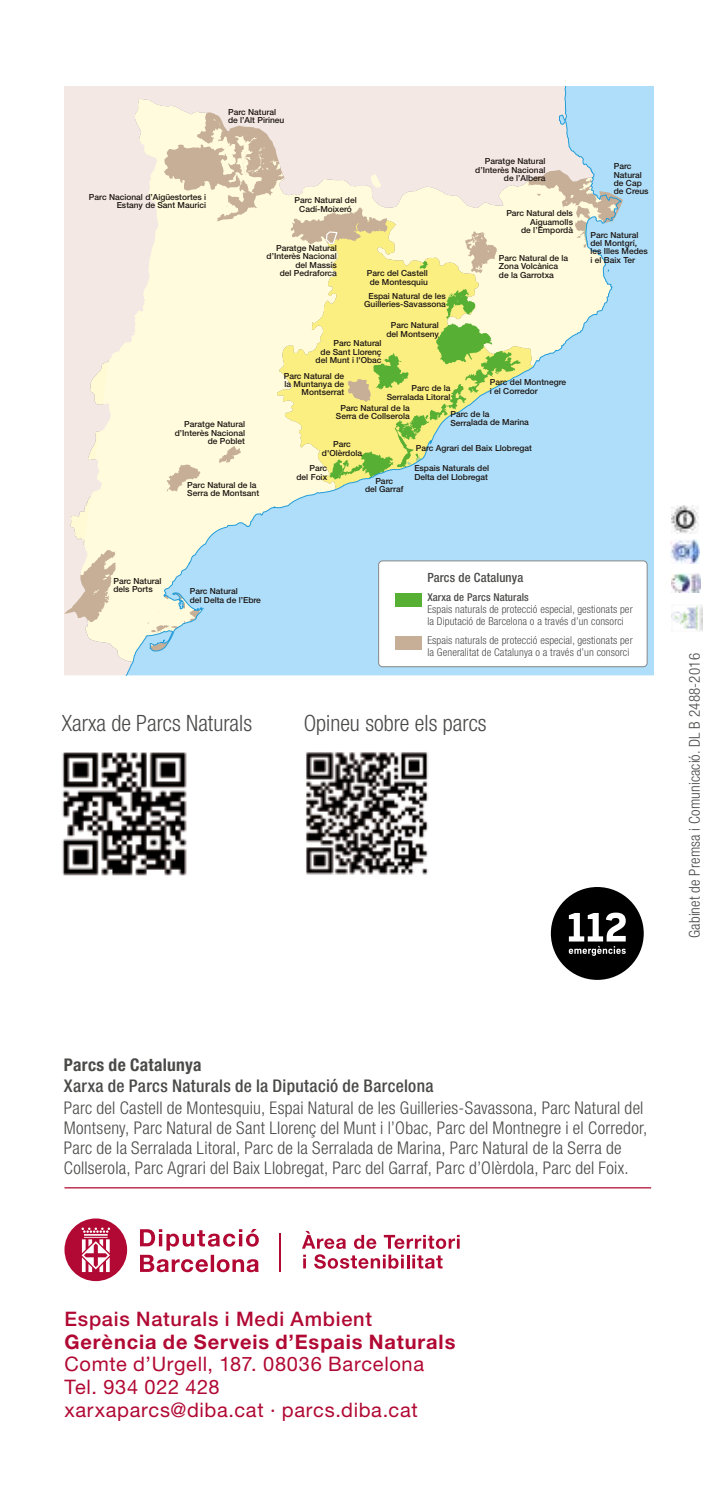
<style>
.page{position:relative;width:709px;height:1489px;background:#fff}
.page>*{position:absolute;margin:0;border:0;box-sizing:border-box;transform-origin:0 0}
.t1{font:300 condensed 22.5px "Helvetica Neue LT Std";color:#4a4a49}
.t2{font:20px/22.5px "Helvetica Neue LT Std";letter-spacing:.035em;color:#b10933}
.t3{font:700 20px "Helvetica Neue LT Std";letter-spacing:.045em;color:#b10933}
.t4{font:500 20px "Helvetica Neue LT Std";letter-spacing:.035em;color:#b10933}
.t5{font:300 condensed 17.5px/20px "Helvetica Neue LT Std";letter-spacing:.015em;color:#4a4a49}
.t6{font:500 condensed 17.5px "Helvetica Neue LT Std";letter-spacing:.02em;color:#4a4a49}
.t7{font:700 condensed 17.5px "Helvetica Neue LT Std";letter-spacing:.015em;color:#4a4a49}
.t8{font:300 condensed 15px "Helvetica Neue LT Std";letter-spacing:.01em;color:#4a4a49}
.t9{font:500 condensed 12.75px "Helvetica Neue";letter-spacing:.01em;color:#4a4a49}
.t10{font:300 condensed 10.75px/12px "Helvetica Neue";letter-spacing:.01em;color:#4a4a49}
.t11{font:500 condensed 10.75px "Helvetica Neue";letter-spacing:.01em;color:#4a4a49}
.t12{font:500 8.5px/8.5px "Helvetica Neue LT Std";color:#1c1512}
</style>
<div class="page">
<hr style="left:64px;top:1187px;width:587px;height:1px;background:#b10933">
<hr style="left:279px;top:1233px;width:2px;height:38px;background:#b10933">
<svg style="left:140px;top:1229px;width:119px;height:43px"></svg>
<svg style="left:64px;top:1218px;width:63px;height:62px"></svg>
<svg style="left:302px;top:1230px;width:44px;height:18px"></svg>
<svg style="left:354px;top:1234px;width:22px;height:14px"></svg>
<svg style="left:384px;top:1234px;width:75px;height:14px"></svg>
<svg style="left:303px;top:1254px;width:3px;height:14px"></svg>
<svg style="left:314px;top:1254px;width:90px;height:14px"></svg>
<hr style="left:406px;top:1254px;width:3px;height:14px;background:#b10933">
<svg style="left:412px;top:1254px;width:30px;height:14px"></svg>
<div style="left:621px;top:86px;width:32px;height:589px;background:#aedef9"></div>
<svg style="left:621px;top:170px;width:2px;height:78px"></svg>
<svg style="left:125px;top:86px;width:496px;height:590px;background:#cae3ec"></svg>
<svg style="left:64px;top:112px;width:456px;height:521px;background:#e6ead0"></svg>
<div style="left:378px;top:561px;width:269px;height:105px;background:#fff;border-radius:4px"></div>
<div style="left:378px;top:560px;width:269px;height:107px;border:1px solid #878787;border-radius:4px"></div>
<div style="left:395px;top:636px;width:26px;height:14px;background:#c6ae97"></div>
<div style="left:395px;top:593px;width:26px;height:13px;background:#57af33"></div>
<img style="left:62px;top:752px;width:125px;height:124px">
<img style="left:306px;top:752px;width:123px;height:123px">
<div style="left:551px;top:887px;width:92px;height:92px;background:#000;border-radius:50%"></div>
<svg style="left:569px;top:912px;width:56px;height:43px"></svg>
<img style="left:671px;top:605px;width:31px;height:26px">
<img style="left:671px;top:573px;width:29px;height:19px">
<img style="left:670px;top:539px;width:29px;height:24px">
<img style="left:671px;top:505px;width:27px;height:28px">
<p class="t12" style="left:228px;top:107px;width:58px">Parc Natural de l’Alt Pirineu</p>
<p class="t12" style="left:89px;top:193px;width:119px;text-align:right">Parc Nacional d’Aigüestortes i<br>Estany de Sant Maurici</p>
<p class="t12" style="left:294px;top:196px;width:64px;text-align:center">Parc Natural del<br>Cadí-Moixeró</p>
<p class="t12" style="left:266px;top:244px;width:72px;text-align:right">Paratge Natural d’Interès Nacional del Massís<br>del Pedraforca</p>
<p class="t12" style="left:367px;top:269px;width:62px;text-align:center">Parc del Castell de Montesquiu</p>
<p class="t12" style="left:386px;top:321px;width:54px;text-align:center">Parc Natural del Montseny</p>
<p class="t12" style="left:315px;top:339px;width:68px;text-align:right">Parc Natural<br>de Sant Llorenç del Munt i l'Obac</p>
<p class="t12" style="left:364px;top:291px;width:83px;text-align:center">Espai Natural de les<br>Guilleries-Savassona</p>
<p class="t12" style="left:475px;top:157px;width:72px;text-align:right">Paratge Natural d’Interès Nacional de l’Albera</p>
<p class="t12" style="left:614px;top:162px;width:36px">Parc<br>Natural de Cap de Creus</p>
<p class="t12" style="left:506px;top:209px;width:68px;text-align:right">Parc Natural dels<br>Aiguamolls<br>de l’Empordà</p>
<p class="t12" style="left:590px;top:230px;width:59px">Parc Natural del Montgrí, les Illes Medes</p>
<p class="t12" style="left:499px;top:254px;width:71px">Parc Natural de la</p>
<p class="t12" style="left:590px;top:255px;width:46px">i el Baix Ter</p>
<p class="t12" style="left:499px;top:262px;width:61px">Zona Volcànica de la Garrotxa</p>
<p class="t12" style="left:175px;top:420px;width:72px;text-align:right">Paratge Natural d’Interès Nacional de Poblet</p>
<p class="t12" style="left:187px;top:480px;width:73px">Parc Natural de la<br>Serra de Montsant</p>
<p class="t12" style="left:284px;top:371px;width:62px;text-align:right">Parc Natural de la Muntanya de<br>Montserrat</p>
<p class="t12" style="left:490px;top:378px;width:78px">Parc del Montnegre</p>
<p class="t12" style="left:411px;top:384px;width:40px">Parc de la</p>
<p class="t12" style="left:490px;top:386px;width:49px">i el Corredor</p>
<p class="t12" style="left:450px;top:388px;width:40px;line-height:17.2px;text-indent:-64px">Serralada Litoral<br>Parc de la</p>
<p class="t12" style="left:450px;top:418px;width:80px">Serralada de Marina</p>
<p class="t12" style="left:416px;top:444px;width:118px">Parc Agrari del Baix Llobregat</p>
<p class="t12" style="left:336px;top:403px;width:75px;text-align:center">Parc Natural de la<br>Serra de Collserola</p>
<p class="t12" style="left:322px;top:440px;width:42px;text-align:center">Parc d'Olèrdola</p>
<p class="t12" style="left:296px;top:464px;width:32px;text-align:right">Parc del Foix</p>
<p class="t12" style="left:365px;top:476px;width:40px;text-align:center">Parc<br>del Garraf</p>
<p class="t12" style="left:414px;top:464px;width:76px">Espais Naturals del<br>Delta del Llobregat</p>
<p class="t12" style="left:113px;top:576px;width:50px">Parc Natural dels Ports</p>
<p class="t12" style="left:190px;top:587px;width:73px">Parc Natural<br>del Delta de l’Ebre</p>
<h3 class="t9" style="left:427px;top:570px;width:97px">Parcs de Catalunya</h3>
<p class="t11" style="left:427px;top:591px;width:103px">Xarxa de Parcs Naturals</p>
<p class="t10" style="left:427px;top:603px;width:207px">Espais naturals de protecció especial, gestionats per la Diputació de Barcelona o a través d’un consorci</p>
<p class="t10" style="left:427px;top:634px;width:207px">Espais naturals de protecció especial, gestionats per la Generalitat de Catalunya o a través d’un consorci</p>
<h1 class="t1" style="left:62px;top:710px;width:192px">Xarxa de Parcs Naturals</h1>
<h1 class="t1" style="left:304px;top:710px;width:184px">Opineu sobre els parcs</h1>
<h3 class="t8" style="left:686px;top:938px;width:286px;rotate:-90deg">Gabinet de Premsa i Comunicació. DL B 2488-2016</h3>
<h3 class="t7" style="left:64px;top:1053px;width:139px">Parcs de Catalunya</h3>
<h3 class="t6" style="left:64px;top:1075px;width:371px">Xarxa de Parcs Naturals de la Diputació de Barcelona</h3>
<p class="t5" style="left:64px;top:1097px;width:585px">Parc del Castell de Montesquiu, Espai Natural de les Guilleries-Savassona, Parc Natural del Montseny, Parc Natural de Sant Llorenç del Munt i l’Obac, Parc del Montnegre i el Corredor, Parc de la Serralada Litoral, Parc de la Serralada de Marina, Parc Natural de la Serra de Collserola, Parc Agrari del Baix Llobregat, Parc del Garraf, Parc d’Olèrdola, Parc del Foix.</p>
<h2 class="t4" style="left:64px;top:1307px;width:309px">Espais Naturals i Medi Ambient</h2>
<h2 class="t3" style="left:64px;top:1329px;width:392px">Gerència de Serveis d’Espais Naturals</h2>
<h2 class="t2" style="left:64px;top:1352px;width:361px">Comte d’Urgell, 187. 08036 Barcelona<br>Tel. 934 022 428<br>xarxaparcs@diba.cat · parcs.diba.cat</h2>
</div>
